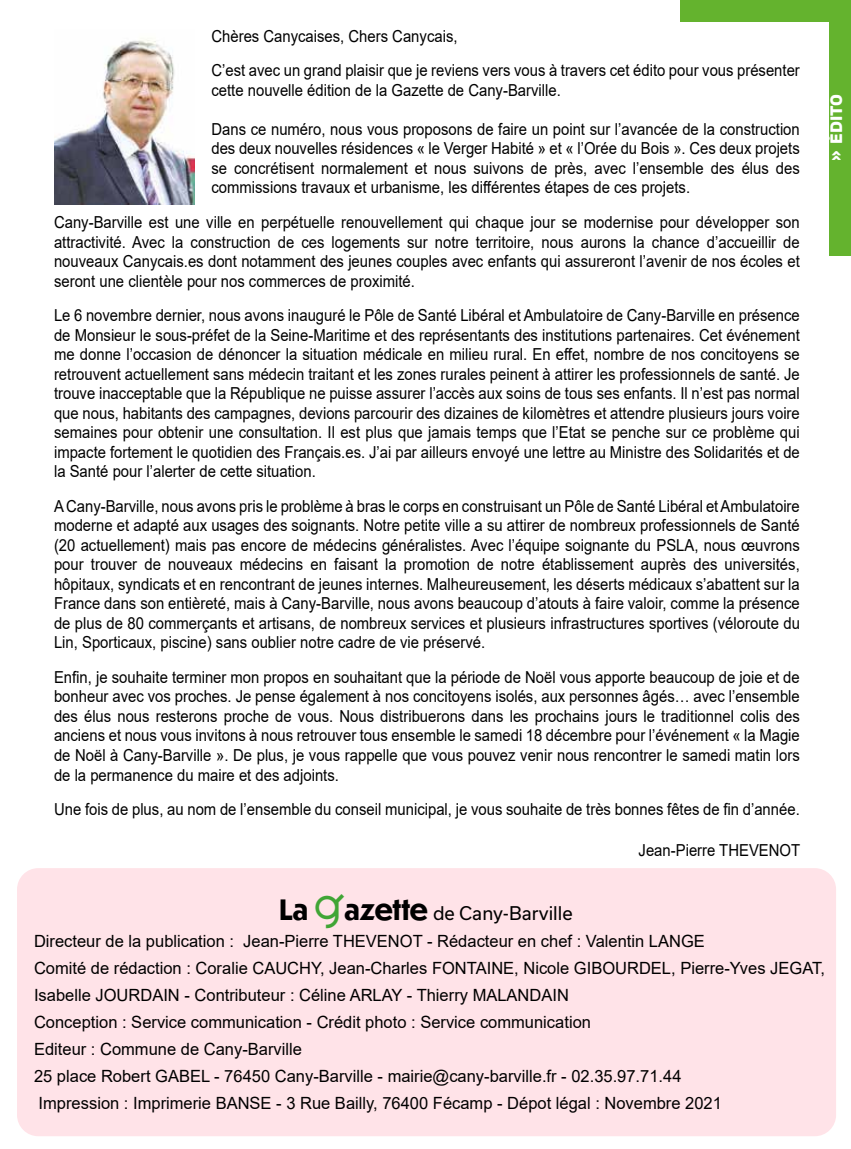
<style>
.page{position:relative;width:851px;height:1149px;background:#fff}
.page>*{position:absolute;margin:0;border:0;box-sizing:border-box;transform-origin:0 0}
.t1{font:18px "Usual";color:#000}
.t2{font:16.8px/27px "Arial";color:#000}
.t3{font:16.5px/19.5px "Arial";color:#000;text-align:justify;scale:.9 1}
.t4{font:700 16.5px "Rubik";color:#fff}
.s1{font-family:"Dunbar Tall";font-weight:700;font-size:27.6px}
.s2{font-family:"Variex OT";font-weight:300;font-size:42.9px;color:#40a535}
</style>
<div class="page">
<div style="left:680px;top:0;width:170px;height:21px;background:#64b32e"></div>
<div style="left:829px;top:0;width:21px;height:255px;background:#64b32e"></div>
<div style="left:17px;top:867px;width:819px;height:268px;background:#ffe3e8;border-radius:21px"></div>
<img style="left:54px;top:39px;width:140px;height:165px">
<p class="t3" style="left:211px;top:19px;width:655px;line-height:34.5px">Chères Canycaises, Chers Canycais,<br>C’est avec un grand plaisir que je reviens vers vous à travers cet édito pour vous présenter</p>
<p class="t3" style="left:211px;top:80px;width:389px">cette nouvelle édition de la Gazette de Cany-Barville.</p>
<p class="t3" style="left:211px;top:119px;width:655px">Dans ce numéro, nous vous proposons de faire un point sur l’avancée de la construction des deux nouvelles résidences « le Verger Habité » et « l’Orée du Bois ». Ces deux projets se concrétisent normalement et nous suivons de près, avec l’ensemble des élus des commissions travaux et urbanisme, les différentes étapes de ces projets.</p>
<p class="t3" style="left:54px;top:212px;width:830px">Cany-Barville est une ville en perpétuelle renouvellement qui chaque jour se modernise pour développer son attractivité. Avec la construction de ces logements sur notre territoire, nous aurons la chance d’accueillir de nouveaux Canycais.es dont notamment des jeunes couples avec enfants qui assureront l’avenir de nos écoles et seront une clientèle pour nos commerces de proximité.</p>
<p class="t3" style="left:54px;top:305px;width:830px">Le 6 novembre dernier, nous avons inauguré le Pôle de Santé Libéral et Ambulatoire de Cany-Barville en présence de Monsieur le sous-préfet de la Seine-Maritime et des représentants des institutions partenaires. Cet événement me donne l’occasion de dénoncer la situation médicale en milieu rural. En effet, nombre de nos concitoyens se retrouvent actuellement sans médecin traitant et les zones rurales peinent à attirer les professionnels de santé. Je trouve inacceptable que la République ne puisse assurer l’accès aux soins de tous ses enfants. Il n’est pas normal que nous, habitants des campagnes, devions parcourir des dizaines de kilomètres et attendre plusieurs jours voire semaines pour obtenir une consultation. Il est plus que jamais temps que l’Etat se penche sur ce problème qui impacte fortement le quotidien des Français.es. J’ai par ailleurs envoyé une lettre au Ministre des Solidarités et de la Santé pour l’alerter de cette situation.</p>
<p class="t3" style="left:54px;top:496px;width:830px">A Cany-Barville, nous avons pris le problème à bras le corps en construisant un Pôle de Santé Libéral et Ambulatoire moderne et adapté aux usages des soignants. Notre petite ville a su attirer de nombreux professionnels de Santé (20 actuellement) mais pas encore de médecins généralistes. Avec l’équipe soignante du PSLA, nous œuvrons pour trouver de nouveaux médecins en faisant la promotion de notre établissement auprès des universités, hôpitaux, syndicats et en rencontrant de jeunes internes. Malheureusement, les déserts médicaux s’abattent sur la France dans son entièreté, mais à Cany-Barville, nous avons beaucoup d’atouts à faire valoir, comme la présence de plus de 80 commerçants et artisans, de nombreux services et plusieurs infrastructures sportives (véloroute du Lin, Sporticaux, piscine) sans oublier notre cadre de vie préservé.</p>
<p class="t3" style="left:54px;top:667px;width:830px">Enfin, je souhaite terminer mon propos en souhaitant que la période de Noël vous apporte beaucoup de joie et de bonheur avec vos proches. Je pense également à nos concitoyens isolés, aux personnes âgés… avec l’ensemble des élus nous resterons proche de vous. Nous distribuerons dans les prochains jours le traditionnel colis des anciens et nous vous invitons à nous retrouver tous ensemble le samedi 18 décembre pour l’événement « la Magie de Noël à Cany-Barville ». De plus, je vous rappelle que vous pouvez venir nous rencontrer le samedi matin lors de la permanence du maire et des adjoints.</p>
<p class="t3" style="left:54px;top:799px;width:830px">Une fois de plus, au nom de l’ensemble du conseil municipal, je vous souhaite de très bonnes fêtes de fin d’année.</p>
<p class="t3" style="left:638px;top:840px;width:181px">Jean-Pierre THEVENOT</p>
<p class="t4" style="left:826px;top:161px;width:69px;rotate:-90deg">» ÉDITO</p>
<p class="t1" style="left:279px;top:902px;width:294px"><span class="s1">La</span> <span class="s2">G</span><span class="s1">azette</span> de Cany-Barville</p>
<p class="t2" style="left:34px;top:926px;width:792px">Directeur de la publication : Jean-Pierre THEVENOT - Rédacteur en chef : Valentin LANGE<br>Comité de rédaction : Coralie CAUCHY, Jean-Charles FONTAINE, Nicole GIBOURDEL, Pierre-Yves JEGAT, Isabelle JOURDAIN - Contributeur : Céline ARLAY - Thierry MALANDAIN<br>Conception : Service communication - Crédit photo : Service communication<br>Editeur : Commune de Cany-Barville<br>25 place Robert GABEL - 76450 Cany-Barville - mairie@cany-barville.fr - 02.35.97.71.44<br>Impression : Imprimerie BANSE - 3 Rue Bailly, 76400 Fécamp - Dépot légal : Novembre 2021</p>
</div>
